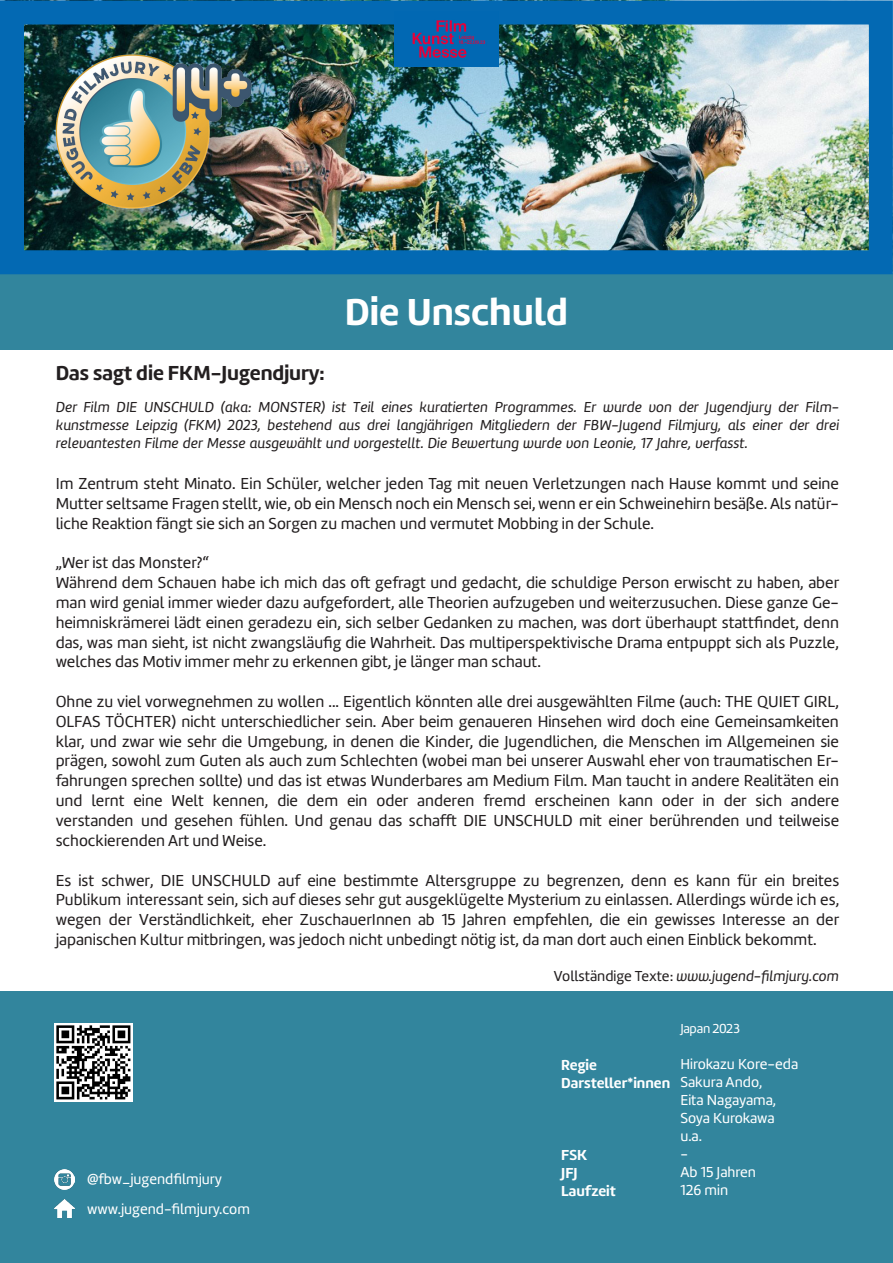
<style>
.page{position:relative;width:893px;height:1263px;background:#fff}
.page>*{position:absolute;margin:0;border:0;box-sizing:border-box;transform-origin:0 0}
.t1{font:39px "Amelia Basic Bold";color:#fff}
.t2{font:21px "Amelia Basic Bold";color:#231f20}
.t3{font:16.5px/19.8px "Amelia Basic";color:#231f20;text-align:justify}
.t4{font:15px/17.7px "Amelia Basic Italic";color:#231f20;text-align:justify}
.t5{font:15px "Amelia Basic";color:#fff}
.t6{font:15px "Amelia Basic Bold";color:#fff}
.t7{font:13.5px "Amelia Basic";letter-spacing:-.015em;color:#fff}
.s1{font-family:"Amelia Basic"}
</style>
<div class="page">
<img style="left:25px;top:25px;width:843px;height:224px">
<div style="left:0;top:274px;width:893px;height:75px;background:#32859d"></div>
<div style="left:0;top:991px;width:893px;height:272px;background:#32859d"></div>
<img style="left:54px;top:1169px;width:20px;height:21px">
<img style="left:54px;top:1199px;width:20px;height:19px">
<img style="left:54px;top:1023px;width:78px;height:78px">
<div style="left:27px;top:25px;width:269px;height:228px;background:#231f20;opacity:.52"></div>
<img style="left:46px;top:47px;width:215px;height:169px">
<div style="left:0;top:0;width:893px;height:274px;border:24px solid #0369b3"></div>
<img style="left:394px;top:12px;width:105px;height:55px">
<p class="t1" style="left:345px;top:289px;width:225px">Die Unschuld</p>
<p class="t2" style="left:56px;top:361px;width:271px">Das sagt die FKM-Jugendjury:</p>
<p class="t4" style="left:56px;top:398px;width:785px">Der Film DIE UNSCHULD (aka: MONSTER) ist Teil eines kuratierten Programmes. Er wurde von der Jugendjury der Film&shy;kunstmesse Leipzig (FKM) 2023, bestehend aus drei langjährigen Mitgliedern der FBW-Jugend Filmjury, als einer der drei relevantesten Filme der Messe ausgewählt und vorgestellt. Die Bewertung wurde von Leonie, 17 Jahre, verfasst.</p>
<p class="t3" style="left:56px;top:474px;width:785px">Im Zentrum steht Minato. Ein Schüler, welcher jeden Tag mit neuen Verletzungen nach Hause kommt und seine Mutter seltsame Fragen stellt, wie, ob ein Mensch noch ein Mensch sei, wenn er ein Schweinehirn besäße. Als natür&shy;liche Reaktion fängt sie sich an Sorgen zu machen und vermutet Mobbing in der Schule.</p>
<p class="t3" style="left:56px;top:553px;width:785px;text-align:left">„Wer ist das Monster?“<br>Während dem Schauen habe ich mich das oft gefragt und gedacht, die schuldige Person erwischt zu haben, aber man wird genial immer wieder dazu aufgefordert, alle Theorien aufzugeben und weiterzusuchen. Diese ganze Ge&shy;heimniskrämerei lädt einen geradezu ein, sich selber Gedanken zu machen, was dort überhaupt stattfindet, denn das, was man sieht, ist nicht zwangsläufig die Wahrheit. Das multiperspektivische Drama entpuppt sich als Puzzle, welches das Motiv immer mehr zu erkennen gibt, je länger man schaut.</p>
<p class="t3" style="left:56px;top:692px;width:785px">Ohne zu viel vorwegnehmen zu wollen ... Eigentlich könnten alle drei ausgewählten Filme (auch: THE QUIET GIRL, OLFAS TÖCHTER) nicht unterschiedlicher sein. Aber beim genaueren Hinsehen wird doch eine Gemeinsamkeiten klar, und zwar wie sehr die Umgebung, in denen die Kinder, die Jugendlichen, die Menschen im Allgemeinen sie prägen, sowohl zum Guten als auch zum Schlechten (wobei man bei unserer Auswahl eher von traumatischen Er&shy;fahrungen sprechen sollte) und das ist etwas Wunderbares am Medium Film. Man taucht in andere Realitäten ein und lernt eine Welt kennen, die dem ein oder anderen fremd erscheinen kann oder in der sich andere verstanden und gesehen fühlen. Und genau das schafft DIE UNSCHULD mit einer berührenden und teilweise schockierenden Art und Weise.</p>
<p class="t3" style="left:56px;top:870px;width:785px">Es ist schwer, DIE UNSCHULD auf eine bestimmte Altersgruppe zu begrenzen, denn es kann für ein breites Publikum interessant sein, sich auf dieses sehr gut ausgeklügelte Mysterium zu einlassen. Allerdings würde ich es, wegen der Verständlichkeit, eher ZuschauerInnen ab 15 Jahren empfehlen, die ein gewisses Interesse an der japanischen Kultur mitbringen, was jedoch nicht unbedingt nötig ist, da man dort auch einen Einblick bekommt.</p>
<p class="t4" style="left:554px;top:967px;width:287px"><span class="s1">Vollständige Texte:</span> www.jugend-filmjury.com</p>
<p class="t5" style="left:87px;top:1171px;width:136px">@fbw_jugendfilmjury</p>
<p class="t5" style="left:87px;top:1201px;width:164px">www.jugend-filmjury.com</p>
<p class="t6" style="left:561px;top:1056px;width:37px">Regie</p>
<p class="t6" style="left:561px;top:1074px;width:110px">Darsteller*innen</p>
<p class="t6" style="left:561px;top:1146px;width:27px">FSK</p>
<p class="t6" style="left:561px;top:1164px;width:18px">JFJ</p>
<p class="t6" style="left:561px;top:1182px;width:56px">Laufzeit</p>
<p class="t7" style="left:680px;top:1020px;width:61px">Japan 2023</p>
<p class="t5" style="left:680px;top:1055px;width:119px">Hirokazu Kore-eda</p>
<p class="t5" style="left:680px;top:1073px;width:84px">Sakura Ando,</p>
<p class="t5" style="left:680px;top:1091px;width:97px">Eita Nagayama,</p>
<p class="t5" style="left:680px;top:1109px;width:96px">Soya Kurokawa</p>
<p class="t5" style="left:680px;top:1127px;width:23px">u.a.</p>
<p class="t5" style="left:680px;top:1145px;width:9px">-</p>
<p class="t5" style="left:680px;top:1163px;width:77px">Ab 15 Jahren</p>
<p class="t5" style="left:680px;top:1181px;width:49px">126 min</p>
</div>
